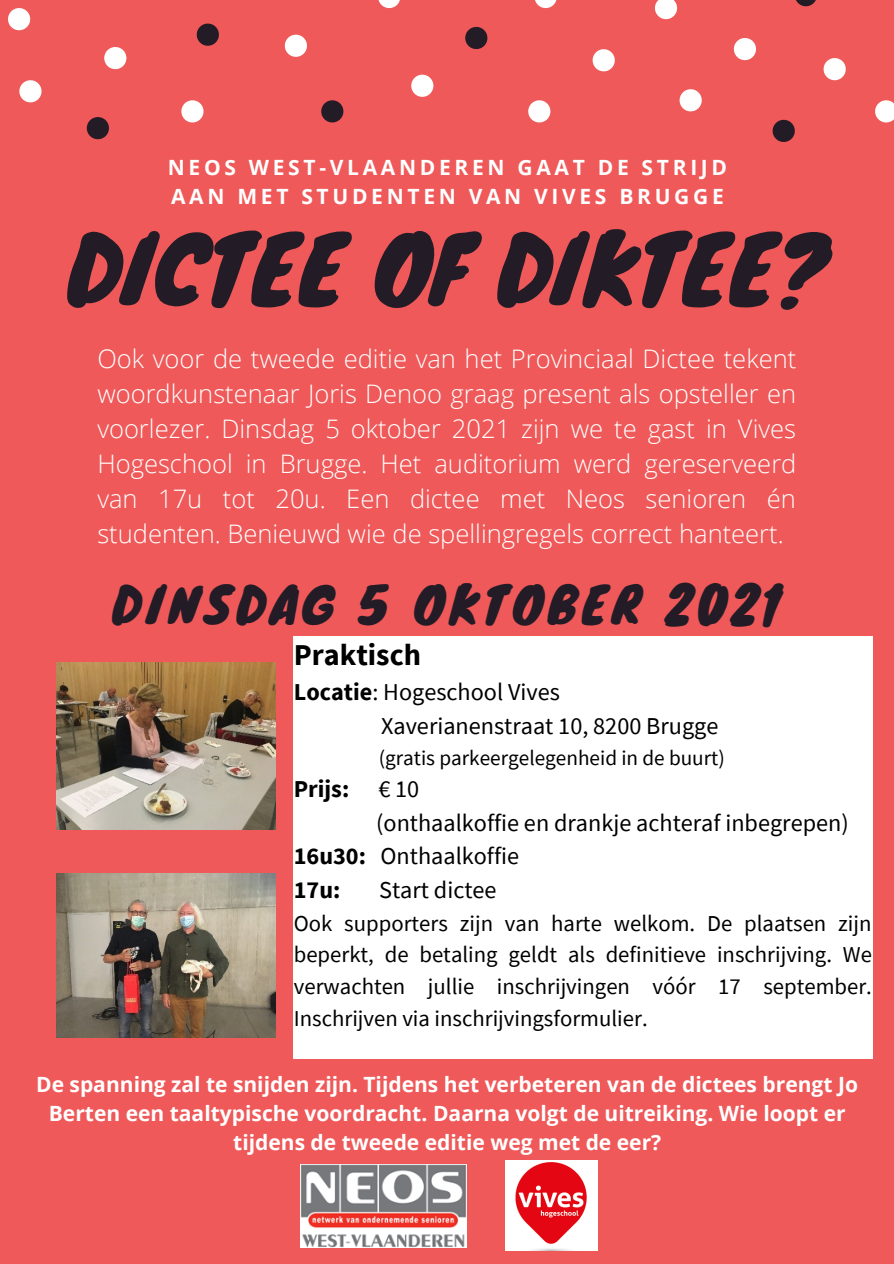
<style>
.page{position:relative;width:894px;height:1264px;background:#fff}
.page>*{position:absolute;margin:0;border:0;box-sizing:border-box;transform-origin:0 0}
.t1{font:90.15px "Knewave";color:#231c26}
.t2{font:48.75px "Knewave";letter-spacing:.1em;color:#231c26}
.t3{font:700 30.15px "Source Sans Pro";color:#000}
.t4{font:300 25.5px/35px "Open Sans";color:#fff;text-align:justify}
.t5{font:24.15px "Source Sans Pro";color:#000}
.t6{font:700 24.15px "Source Sans Pro";color:#000}
.t7{font:22.65px/31.5px "Source Sans Pro";color:#000;text-align:justify}
.t8{font:21.15px "Source Sans Pro";color:#000}
.t9{font:700 21px/29.2px "Open Sans";color:#fff;text-align:center}
.t10{font:700 21px/29.2px "Open Sans";letter-spacing:.175em;color:#fff}
.s1{font-weight:700}
.s2{font-weight:400}
</style>
<div class="page">
<div style="left:0;top:0;width:893px;height:1263px;background:#ef5959"></div>
<div style="left:294px;top:636px;width:578px;height:422px;background:#fff"></div>
<svg style="left:528px;top:100px;width:22px;height:22px"></svg>
<svg style="left:378px;top:0;width:22px;height:8px"></svg>
<svg style="left:285px;top:35px;width:22px;height:22px"></svg>
<svg style="left:679px;top:89px;width:22px;height:22px"></svg>
<svg style="left:655px;top:0;width:22px;height:19px"></svg>
<svg style="left:823px;top:58px;width:22px;height:22px"></svg>
<svg style="left:19px;top:80px;width:22px;height:22px"></svg>
<svg style="left:321px;top:100px;width:22px;height:22px"></svg>
<svg style="left:197px;top:24px;width:22px;height:22px"></svg>
<svg style="left:87px;top:117px;width:22px;height:22px"></svg>
<svg style="left:796px;top:0;width:20px;height:6px"></svg>
<svg style="left:772px;top:120px;width:22px;height:22px"></svg>
<svg style="left:465px;top:27px;width:22px;height:22px"></svg>
<svg style="left:592px;top:49px;width:22px;height:22px"></svg>
<svg style="left:535px;top:0;width:21px;height:8px"></svg>
<svg style="left:181px;top:100px;width:22px;height:22px"></svg>
<svg style="left:875px;top:100px;width:18px;height:22px"></svg>
<svg style="left:411px;top:75px;width:22px;height:22px"></svg>
<svg style="left:733px;top:38px;width:22px;height:22px"></svg>
<svg style="left:104px;top:47px;width:22px;height:22px"></svg>
<svg style="left:8px;top:8px;width:22px;height:22px"></svg>
<img style="left:300px;top:1164px;width:166px;height:83px">
<img style="left:56px;top:663px;width:220px;height:166px">
<img style="left:56px;top:873px;width:220px;height:164px">
<img style="left:506px;top:1160px;width:91px;height:90px">
<p class="t10" style="left:168px;top:152px;width:560px">NEOS WEST-VLAANDEREN GAAT DE STRIJD<br>AAN MET STUDENTEN VAN VIVES BRUGGE</p>
<p class="t1" style="left:67px;top:196px;width:761px">DICTEE OF DIKTEE?</p>
<p class="t4" style="left:97px;top:341px;width:700px">Ook voor de tweede editie van het Provinciaal Dictee tekent woordkunstenaar Joris Denoo graag present als opsteller en voorlezer. Dinsdag 5 oktober 2021 zijn we te gast in Vives Hogeschool in Brugge. Het auditorium werd gereserveerd van 17u tot 20u. Een dictee met Neos senioren én studenten. Benieuwd wie de spellingregels correct hanteert.</p>
<p class="t2" style="left:112px;top:565px;width:671px">DINSDAG 5 OKTOBER 2021</p>
<p class="t3" style="left:294px;top:635px;width:129px">Praktisch</p>
<p class="t5" style="left:294px;top:676px;width:267px"><span class="s1">Locatie</span>: Hogeschool Vives</p>
<p class="t5" style="left:381px;top:710px;width:339px">Xaverianenstraat 10, 8200 Brugge</p>
<p class="t8" style="left:378px;top:744px;width:347px">(gratis parkeergelegenheid in de buurt)</p>
<p class="t6" style="left:294px;top:773px;width:127px">Prijs: <span class="s2">€ 10</span></p>
<p class="t5" style="left:376px;top:806px;width:474px">(onthaalkoffie en drankje achteraf inbegrepen)</p>
<p class="t5" style="left:294px;top:840px;width:227px"><span class="s1">16u30:</span> Onthaalkoffie</p>
<p class="t6" style="left:294px;top:874px;width:48px">17u:</p>
<p class="t5" style="left:379px;top:874px;width:119px">Start dictee</p>
<p class="t7" style="left:294px;top:907px;width:579px">Ook supporters zijn van harte welkom. De plaatsen zijn beperkt, de betaling geldt als definitieve inschrijving. We verwachten jullie inschrijvingen vóór 17 september.<br>Inschrijven via inschrijvingsformulier.</p>
<p class="t9" style="left:36px;top:1068px;width:823px">De spanning zal te snijden zijn. Tijdens het verbeteren van de dictees brengt Jo<br>Berten een taaltypische voordracht. Daarna volgt de uitreiking. Wie loopt er tijdens de tweede editie weg met de eer?</p>
</div>
